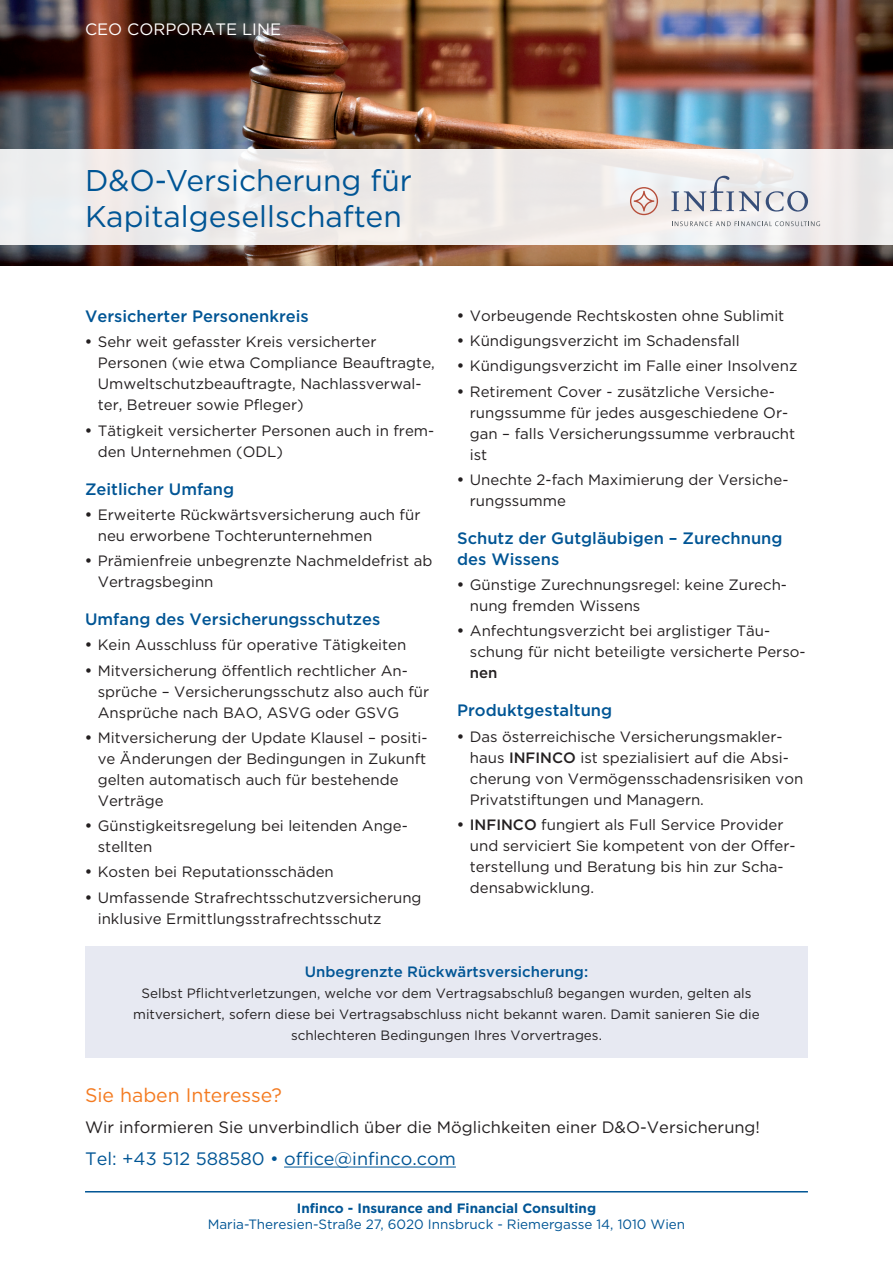
<style>
.page{position:relative;width:893px;height:1263px;background:#fff}
.page>*{position:absolute;margin:0;border:0;box-sizing:border-box;transform-origin:0 0}
.Headline{font:30px/36px "Gotham";color:#005595}
.Headline-2{font:19.5px "Gotham";color:#f47b21}
.t1{font:18px "Gotham";color:#005595}
.Subheadline{font:500 16.5px/21px "Gotham";color:#005595}
.t2{font:16.5px "Gotham";color:#231f20}
.Subheadline-2{font:16.5px "Gotham";color:#fff}
.t3{font:15px/21px "Gotham";color:#231f20}
.t4{font:500 15px "Gotham";color:#005595}
.t5{font:13.5px "Gotham";color:#231f20}
.t6{font:13.5px/16.2px "Gotham";color:#005595;text-align:center}
.s1{font-weight:500}
.s2{font-weight:700}
</style>
<div class="page">
<img style="left:0;top:0;width:893px;height:266px">
<div style="left:0;top:149px;width:893px;height:95px;background:#edebea"></div>
<svg style="left:630px;top:187px;width:28px;height:28px"></svg>
<svg style="left:671px;top:176px;width:137px;height:36px"></svg>
<svg style="left:672px;top:221px;width:148px;height:5px"></svg>
<hr style="left:284px;top:1167px;width:172px;height:1px;background:#005595">
<hr style="left:85px;top:1191px;width:723px;height:1px;background:#005595">
<div style="left:85px;top:946px;width:723px;height:112px;background:#e7e9f2"></div>
<p class="Subheadline-2" style="left:85px;top:20px;width:198px">CEO CORPORATE LINE</p>
<p class="Headline" style="left:85px;top:162px;width:329px">D&amp;O-Versicherung für<br>Kapitalgesellschaften</p>
<p class="Subheadline" style="left:85px;top:305px;width:225px">Versicherter Personenkreis</p>
<p class="t3" style="left:98px;top:331px;width:339px">Sehr weit gefasster Kreis versicherter Personen (wie etwa Compliance Beauftragte, Umweltschutzbeauftragte, Nachlassverwal&shy;ter, Betreuer sowie Pfleger)</p>
<p class="t3" style="left:98px;top:419px;width:338px">Tätigkeit versicherter Personen auch in frem&shy;den Unternehmen (ODL)</p>
<p class="Subheadline" style="left:85px;top:478px;width:151px">Zeitlicher Umfang</p>
<p class="t3" style="left:98px;top:504px;width:324px">Erweiterte Rückwärtsversicherung auch für neu erworbene Tochterunternehmen</p>
<p class="t3" style="left:98px;top:550px;width:336px">Prämienfreie unbegrenzte Nachmeldefrist ab<br>Vertragsbeginn</p>
<p class="Subheadline" style="left:85px;top:608px;width:297px">Umfang des Versicherungsschutzes</p>
<p class="t3" style="left:98px;top:634px;width:310px">Kein Ausschluss für operative Tätigkeiten</p>
<p class="t3" style="left:98px;top:659px;width:333px">Mitversicherung öffentlich rechtlicher An&shy;sprüche – Versicherungsschutz also auch für<br>Ansprüche nach BAO, ASVG oder GSVG</p>
<p class="t3" style="left:98px;top:727px;width:331px">Mitversicherung der Update Klausel – positi&shy;ve Änderungen der Bedingungen in Zukunft gelten automatisch auch für bestehende Verträge</p>
<p class="t3" style="left:98px;top:815px;width:312px">Günstigkeitsregelung bei leitenden Ange&shy;stellten</p>
<p class="t3" style="left:98px;top:861px;width:238px">Kosten bei Reputationsschäden</p>
<p class="t3" style="left:98px;top:886px;width:325px">Umfassende Strafrechtsschutzversicherung inklusive Ermittlungsstrafrechtsschutz</p>
<p class="t3" style="left:470px;top:305px;width:316px">Vorbeugende Rechtskosten ohne Sublimit</p>
<p class="t3" style="left:470px;top:330px;width:271px">Kündigungsverzicht im Schadensfall</p>
<p class="t3" style="left:470px;top:355px;width:329px">Kündigungsverzicht im Falle einer Insolvenz</p>
<p class="t3" style="left:470px;top:380px;width:327px">Retirement Cover - zusätzliche Versiche&shy;rungssumme für jedes ausgeschiedene Or&shy;gan – falls Versicherungssumme verbraucht ist</p>
<p class="t3" style="left:470px;top:469px;width:320px">Unechte 2-fach Maximierung der Versiche&shy;rungssumme</p>
<p class="Subheadline" style="left:457px;top:527px;width:327px">Schutz der Gutgläubigen – Zurechnung des Wissens</p>
<p class="t3" style="left:470px;top:574px;width:319px">Günstige Zurechnungsregel: keine Zurech&shy;nung fremden Wissens</p>
<p class="t3" style="left:470px;top:620px;width:337px">Anfechtungsverzicht bei arglistiger Täu&shy;schung für nicht beteiligte versicherte Perso&shy;<span class="s1">nen</span></p>
<p class="Subheadline" style="left:457px;top:700px;width:157px">Produktgestaltung</p>
<p class="t3" style="left:470px;top:725px;width:335px">Das österreichische Versicherungsmakler&shy;haus <span class="s1">INFINCO</span> ist spezialisiert auf die Absi&shy;cherung von Vermögensschadensrisiken von Privatstiftungen und Managern.</p>
<p class="t3" style="left:470px;top:814px;width:327px"><span class="s1">INFINCO</span> fungiert als Full Service Provider und serviciert Sie kompetent von der Offer&shy;terstellung und Beratung bis hin zur Scha&shy;densabwicklung.</p>
<p class="t4" style="left:305px;top:963px;width:285px">Unbegrenzte Rückwärtsversicherung:</p>
<p class="t5" style="left:141px;top:986px;width:611px">Selbst Pflichtverletzungen, welche vor dem Vertragsabschluß begangen wurden, gelten als</p>
<p class="t5" style="left:133px;top:1007px;width:628px">mitversichert, sofern diese bei Vertragsabschluss nicht bekannt waren. Damit sanieren Sie die</p>
<p class="t5" style="left:291px;top:1028px;width:312px">schlechteren Bedingungen Ihres Vorvertrages.</p>
<p class="Headline-2" style="left:85px;top:1084px;width:198px">Sie haben Interesse?</p>
<p class="t2" style="left:85px;top:1118px;width:676px">Wir informieren Sie unverbindlich über die Möglichkeiten einer D&amp;O-Versicherung!</p>
<p class="t1" style="left:85px;top:1148px;width:372px">Tel: +43 512 588580 • office@infinco.com</p>
<p class="t6" style="left:208px;top:1199px;width:479px"><span class="s2">Infinco - Insurance and Financial Consulting<br></span>Maria-Theresien-Straße 27, 6020 Innsbruck - Riemergasse 14, 1010 Wien</p>
</div>
